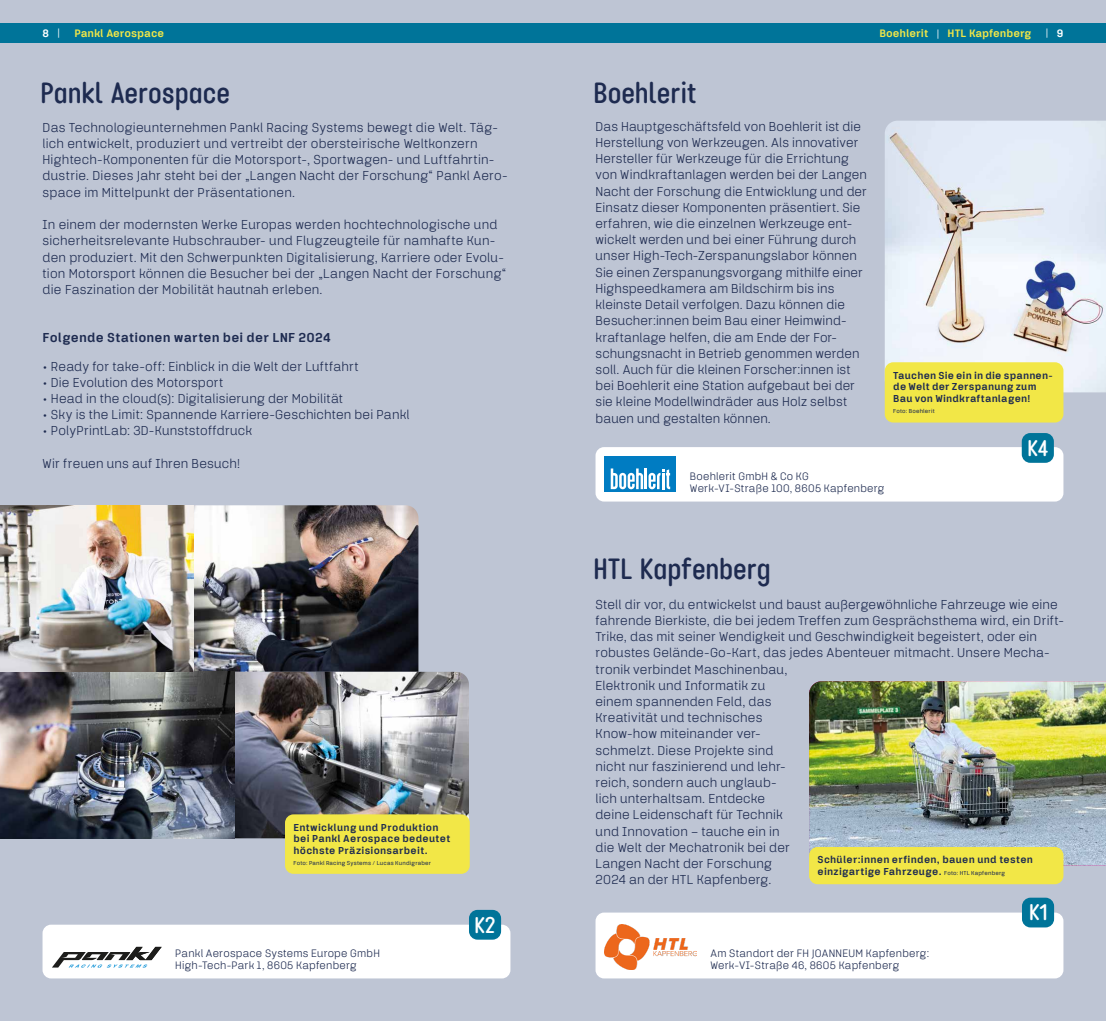
<style>
.page{position:relative;width:1106px;height:1021px;background:#fff}
.page>*{position:absolute;margin:0;border:0;box-sizing:border-box;transform-origin:0 0}
.t1{font:700 30px "Benelux";color:#1e2b50}
.t2{font:700 23.1px "Benelux";color:#fff}
.t3{font:13.5px/16.2px "Klamp 205";letter-spacing:.015em;color:#1e2b50}
.t4{font:700 13.5px "Klamp 205";letter-spacing:.015em;color:#1e2b50}
.t5{font:11.25px/12px "Klamp 205";letter-spacing:.025em;color:#1e2b50}
.t6{font:700 11.25px "Klamp 205";color:#f2e747}
.t7{font:700 11.25px "Klamp 205";color:#fff}
.t8{font:700 10.5px/11.6px "Klamp 205";letter-spacing:.025em;color:#1e2b50}
.t9{font:500 6px "Klamp 205";letter-spacing:.03em;color:#1e2b50}
.s1{font-weight:400}
.s2{font-weight:400;color:#fff}
.s3{color:#fff}
.s4{font-weight:500;font-size:6px}
</style>
<div class="page">
<div style="left:0;top:0;width:1106px;height:1020px;background:#bec5d4"></div>
<div style="left:553px;top:23px;width:553px;height:20px;background:#007499"></div>
<div style="left:0;top:23px;width:553px;height:20px;background:#007499"></div>
<div style="left:43px;top:924px;width:467px;height:54px;background:#fff;border-radius:9px"></div>
<svg style="left:52px;top:946px;width:110px;height:21px"></svg>
<div style="left:469px;top:909px;width:32px;height:30px;background:#007499;border-radius:9px"></div>
<img style="left:0;top:505px;width:418px;height:166px">
<img style="left:0;top:671px;width:469px;height:167px">
<div style="left:285px;top:814px;width:185px;height:59px;background:#f2e747;border-radius:9px"></div>
<img style="left:809px;top:681px;width:297px;height:184px">
<img style="left:885px;top:121px;width:221px;height:271px">
<div style="left:809px;top:847px;width:254px;height:37px;background:#f2e747;border-radius:9px"></div>
<div style="left:884px;top:362px;width:179px;height:60px;background:#f2e747;border-radius:9px"></div>
<div style="left:595px;top:447px;width:468px;height:54px;background:#fff;border-radius:9px"></div>
<div style="left:1021px;top:433px;width:32px;height:30px;background:#007499;border-radius:9px"></div>
<div style="left:604px;top:456px;width:72px;height:36px;background:#007cc2"></div>
<svg style="left:610px;top:468px;width:60px;height:21px"></svg>
<div style="left:595px;top:912px;width:468px;height:66px;background:#fff;border-radius:9px"></div>
<div style="left:1022px;top:897px;width:32px;height:30px;background:#007499;border-radius:9px"></div>
<img style="left:605px;top:924px;width:91px;height:45px">
<p class="t7" style="left:43px;top:27px;width:19px">8 <span class="s1">|</span></p>
<p class="t6" style="left:74px;top:27px;width:91px">Pankl Aerospace</p>
<p class="t6" style="left:879px;top:27px;width:185px">Boehlerit <span class="s2">|</span> HTL Kapfenberg <span class="s2">|</span> <span class="s3">9</span></p>
<h1 class="t1" style="left:40px;top:77px;width:191px">Pankl Aerospace</h1>
<p class="t3" style="left:43px;top:120px;width:466px">Das Technologieunternehmen Pankl Racing Systems bewegt die Welt. Täg&shy;lich entwickelt, produziert und vertreibt der obersteirische Weltkonzern Hightech-Komponenten für die Motorsport-, Sportwagen- und Luftfahrtin&shy;dustrie. Dieses Jahr steht bei der „Langen Nacht der Forschung“ Pankl Aero&shy;space im Mittelpunkt der Präsentationen.</p>
<p class="t3" style="left:43px;top:217px;width:465px">In einem der modernsten Werke Europas werden hochtechnologische und sicherheitsrelevante Hubschrauber- und Flugzeugteile für namhafte Kun&shy;den produziert. Mit den Schwerpunkten Digitalisierung, Karriere oder Evolu&shy;tion Motorsport können die Besucher bei der „Langen Nacht der Forschung“ die Faszination der Mobilität hautnah erleben.</p>
<p class="t4" style="left:43px;top:330px;width:290px">Folgende Stationen warten bei der LNF 2024</p>
<p class="t3" style="left:43px;top:358px;width:317px">• Ready for take-off: Einblick in die Welt der Luftfahrt</p>
<p class="t3" style="left:43px;top:374px;width:182px">• Die Evolution des Motorsport</p>
<p class="t3" style="left:43px;top:391px;width:302px">• Head in the cloud(s): Digitalisierung der Mobilität</p>
<p class="t3" style="left:43px;top:407px;width:368px">• Sky is the Limit: Spannende Karriere-Geschichten bei Pankl</p>
<p class="t3" style="left:43px;top:423px;width:211px">• PolyPrintLab: 3D-Kunststoffdruck</p>
<p class="t3" style="left:43px;top:455px;width:199px">Wir freuen uns auf Ihren Besuch!</p>
<p class="t8" style="left:293px;top:822px;width:158px">Entwicklung und Produktion bei Pankl Aerospace bedeutet höchste Präzisionsarbeit.</p>
<p class="t9" style="left:293px;top:860px;width:139px">Foto: Pankl Racing Systems / Lucas Kundigraber</p>
<p class="t5" style="left:175px;top:947px;width:206px">Pankl Aerospace Systems Europe GmbH<br>High-Tech-Park 1, 8605 Kapfenberg</p>
<h2 class="t2" style="left:474px;top:912px;width:23px">K2</h2>
<h1 class="t1" style="left:593px;top:77px;width:104px">Boehlerit</h1>
<p class="t3" style="left:595px;top:118px;width:273px">Das Hauptgeschäftsfeld von Boehlerit ist die Herstellung von Werkzeugen. Als innovativer Hersteller für Werkzeuge für die Errichtung von Windkraftanlagen werden bei der Langen Nacht der Forschung die Entwicklung und der Einsatz dieser Komponenten präsentiert. Sie erfahren, wie die einzelnen Werkzeuge ent&shy;wickelt werden und bei einer Führung durch unser High-Tech-Zerspanungslabor können Sie einen Zerspanungsvorgang mithilfe einer Highspeedkamera am Bildschirm bis ins kleinste Detail verfolgen. Dazu können die Besucher:innen beim Bau einer Heimwind&shy;kraftanlage helfen, die am Ende der For&shy;schungsnacht in Betrieb genommen werden soll. Auch für die kleinen Forscher:innen ist bei Boehlerit eine Station aufgebaut bei der sie kleine Modellwindräder aus Holz selbst bauen und gestalten können.</p>
<p class="t5" style="left:690px;top:470px;width:196px">Boehlerit GmbH &amp; Co KG<br>Werk-VI-Straße 100, 8605 Kapfenberg</p>
<p class="t8" style="left:893px;top:370px;width:161px">Tauchen Sie ein in die spannen&shy;de Welt der Zerspanung zum<br>Bau von Windkraftanlagen!</p>
<p class="t9" style="left:893px;top:408px;width:43px">Foto: Boehlerit</p>
<h2 class="t2" style="left:1027px;top:435px;width:22px">K4</h2>
<h1 class="t1" style="left:593px;top:552px;width:179px">HTL Kapfenberg</h1>
<p class="t3" style="left:595px;top:596px;width:470px">Stell dir vor, du entwickelst und baust außergewöhnliche Fahrzeuge wie eine fahrende Bierkiste, die bei jedem Treffen zum Gesprächsthema wird, ein Drift-Trike, das mit seiner Wendigkeit und Geschwindigkeit begeistert, oder ein robustes Gelände-Go-Kart, das jedes Abenteuer mitmacht. Unsere Mecha&shy;tronik verbindet Maschinenbau,<br>Elektronik und Informatik zu<br>einem spannenden Feld, das<br>Kreativität und technisches<br>Know-how miteinander ver-<br>schmelzt. Diese Projekte sind<br>nicht nur faszinierend und lehr-<br>reich, sondern auch unglaub-<br>lich unterhaltsam. Entdecke<br>deine Leidenschaft für Technik<br>und Innovation – tauche ein in<br>die Welt der Mechatronik bei der<br>Langen Nacht der Forschung<br>2024 an der HTL Kapfenberg.</p>
<p class="t8" style="left:817px;top:854px;width:217px">Schüler:innen erfinden, bauen und testen einzigartige Fahrzeuge. <span class="s4">Foto: HTL Kapfenberg</span></p>
<p class="t5" style="left:710px;top:947px;width:220px">Am Standort der FH JOANNEUM Kapfenberg:<br>Werk-VI-Straße 46, 8605 Kapfenberg</p>
<h2 class="t2" style="left:1029px;top:900px;width:20px">K1</h2>
</div>
